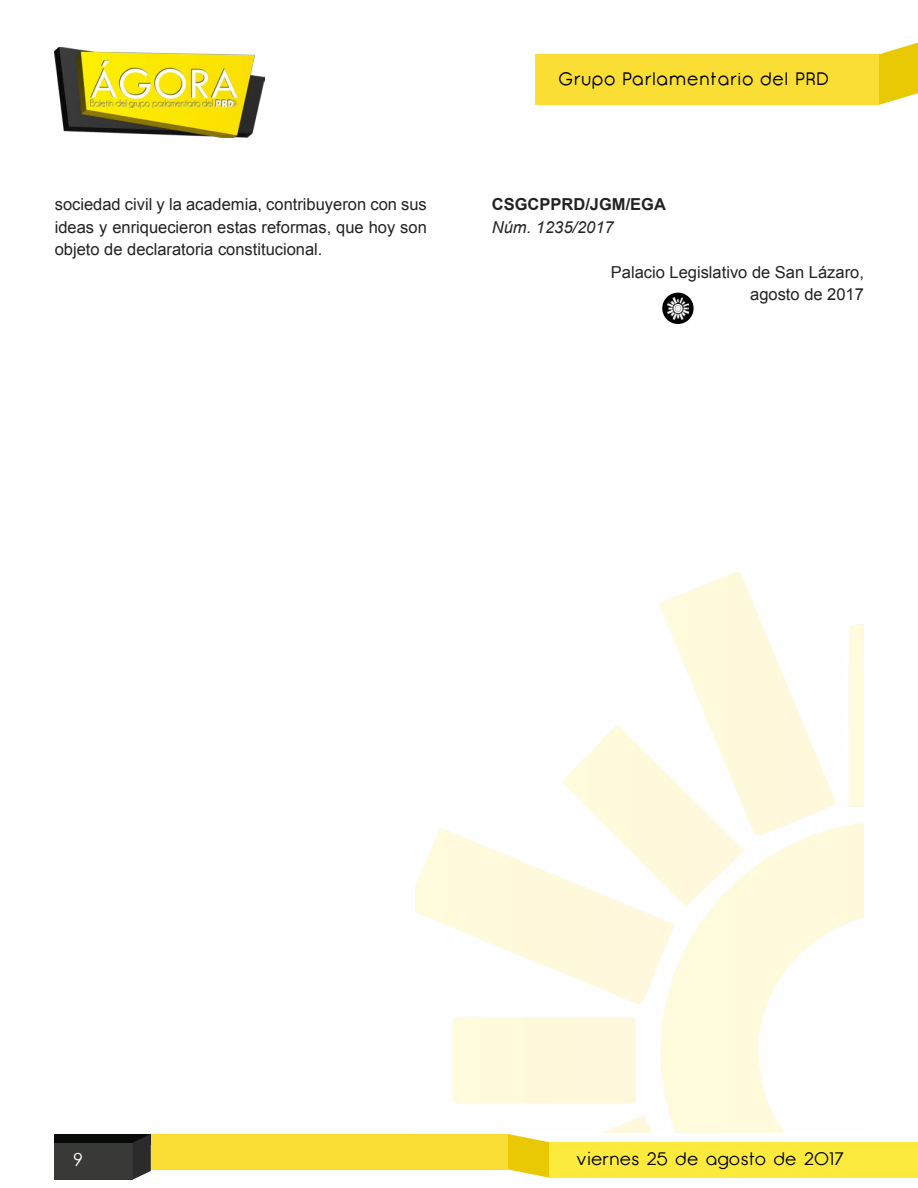
<style>
.page{position:relative;width:918px;height:1188px;background:#fff}
.page>*{position:absolute;margin:0;border:0;box-sizing:border-box;transform-origin:0 0}
.t1{font:18px "Opificio";color:#000}
.t2{font:18px "Opificio Neue";letter-spacing:-.01em;color:#000}
.t3{font:18px "Century Gothic";color:#fff}
.t4{font:16.5px/22.5px "Arial";color:#222;text-align:justify}
.t5{font:700 16.5px "Arial";color:#222}
.t6{font:italic 16.5px "Arial";color:#222}
</style>
<div class="page">
<div style="left:139px;top:1134px;width:369px;height:35px;background:#fade33"></div>
<div style="left:549px;top:1142px;width:369px;height:36px;background:#fceb3d"></div>
<svg style="left:508px;top:1134px;width:41px;height:44px"></svg>
<div style="left:535px;top:54px;width:345px;height:51px;background:#fade33"></div>
<svg style="left:879px;top:43px;width:39px;height:62px"></svg>
<div style="left:54px;top:1134px;width:97px;height:10px;background:#080a0a"></div>
<div style="left:54px;top:1143px;width:79px;height:37px;background:#393938"></div>
<svg style="left:133px;top:1134px;width:18px;height:46px"></svg>
<img style="left:54px;top:48px;width:211px;height:90px">
<img style="left:416px;top:573px;width:448px;height:560px">
<svg style="left:662px;top:293px;width:32px;height:31px"></svg>
<img style="left:667px;top:298px;width:21px;height:21px">
<p class="t1" style="left:558px;top:67px;width:273px">Grupo Parlamentario del PRD</p>
<p class="t4" style="left:55px;top:193px;width:374px">sociedad civil y la academia, contribuyeron con sus ideas y enriquecieron estas reformas, que hoy son objeto de declaratoria constitucional.</p>
<p class="t5" style="left:492px;top:193px;width:176px">CSGCPPRD/JGM/EGA</p>
<p class="t6" style="left:492px;top:216px;width:123px">Núm. 1235/2017</p>
<p class="t4" style="left:611px;top:261px;width:255px;text-align:right">Palacio Legislativo de San Lázaro, agosto de 2017</p>
<p class="t3" style="left:73px;top:1148px;width:11px">9</p>
<p class="t2" style="left:576px;top:1146px;width:270px">viernes 25 de agosto de 2017</p>
</div>
